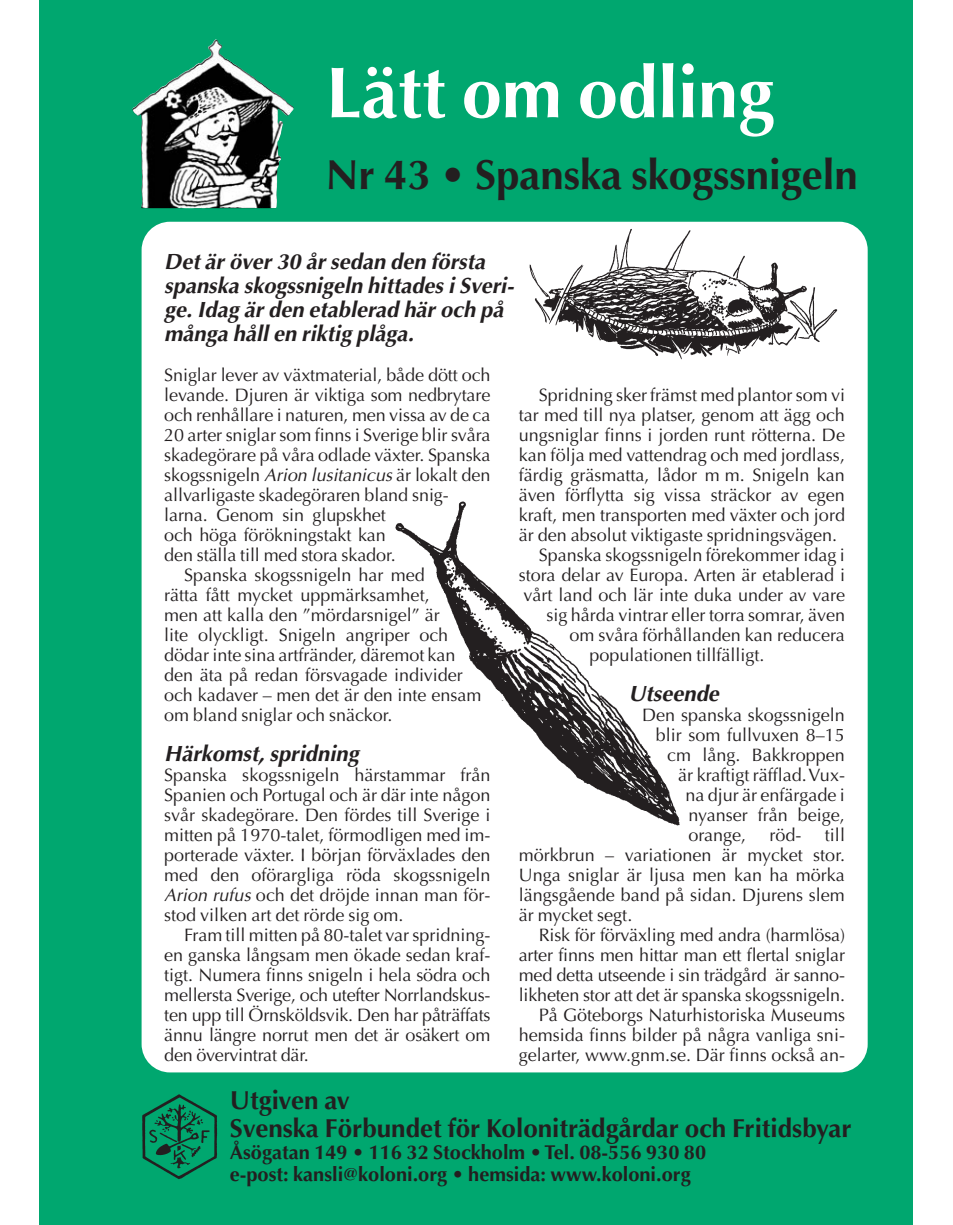
<style>
.page{position:relative;width:953px;height:1225px;background:#fff}
.page>*{position:absolute;margin:0;border:0;box-sizing:border-box;transform-origin:0 0}
.t1{font:700 72px "Optima";color:#fff}
.t2{font:700 42px "Optima";color:#231f20}
.t3{font:700 26px/28px "Optima";color:#231f20}
.t4{font:italic 700 22px/24px "Optima";color:#231f20}
.t5{font:700 20px/22px "Optima";color:#231f20}
.t6{font:18px/20px "Optima";color:#231f20;text-align:justify}
.s1{font-style:italic}
</style>
<div class="page">
<div style="left:39px;top:1px;width:874px;height:1223px;background:#00a76f"></div>
<div style="left:142px;top:222px;width:725px;height:850px;background:#fff;border-radius:28px"></div>
<img style="left:142px;top:1094px;width:76px;height:85px">
<img style="left:132px;top:40px;width:162px;height:168px">
<img style="left:529px;top:228px;width:309px;height:132px">
<img style="left:395px;top:501px;width:285px;height:325px">
<h1 class="t1" style="left:326px;top:63px;width:450px">Lätt om odling</h1>
<h2 class="t2" style="left:326px;top:157px;width:533px">Nr 43 • Spanska skogssnigeln</h2>
<p class="t4" style="left:164px;top:251px;width:355px">Detär över 30 år sedan den första spanska skogssnigeln hittades iSveri&shy;ge.Idag är den etablerad här och på många hållen riktig plåga.</p>
<p class="t6" style="left:164px;top:367px;width:327px">Sniglar lever av växtmaterial, både dött och</p>
<p class="t6" style="left:164px;top:387px;width:327px">levande. Djuren är viktiga som nedbrytare</p>
<p class="t6" style="left:164px;top:407px;width:327px">och renhållare i naturen, men vissa av de ca</p>
<p class="t6" style="left:164px;top:427px;width:327px">20 arter sniglar som finns i Sverige blir svåra</p>
<p class="t6" style="left:164px;top:447px;width:328px">skadegörare på våra odlade växter. Spanska</p>
<p class="t6" style="left:164px;top:467px;width:327px">skogssnigeln <span class="s1">Arion lusitanicus</span>är lokalt den</p>
<p class="t6" style="left:164px;top:487px;width:286px">allvarligaste skadegöraren bland snig-</p>
<p class="t6" style="left:164px;top:507px;width:223px">larna. Genom sin glupskhet</p>
<p class="t6" style="left:164px;top:527px;width:223px">och höga förökningstakt kan</p>
<p class="t6" style="left:164px;top:547px;width:233px">den ställa till med stora skador.</p>
<p class="t6" style="left:184px;top:567px;width:242px">Spanska skogssnigeln har med</p>
<p class="t6" style="left:164px;top:587px;width:267px">rätta fått mycket uppmärksamhet,</p>
<p class="t6" style="left:164px;top:607px;width:277px">men att kalla den ”mördarsnigel” är</p>
<p class="t6" style="left:164px;top:627px;width:285px">lite olyckligt. Snigeln angriper och</p>
<p class="t6" style="left:164px;top:647px;width:293px">dödar inte sina artfränder, däremot kan</p>
<p class="t6" style="left:164px;top:667px;width:300px">den äta på redan försvagade individer</p>
<p class="t6" style="left:164px;top:687px;width:318px">och kadaver – men det är den inte ensam</p>
<p class="t6" style="left:164px;top:707px;width:230px">om bland sniglar och snäckor.</p>
<p class="t4" style="left:164px;top:744px;width:200px">Härkomst,spridning</p>
<p class="t6" style="left:164px;top:767px;width:328px">Spanska skogssnigeln härstammar från Spanien och Portugal och är där inte någon svår skadegörare. Den fördes till Sverige i mitten på 1970-talet, förmodligen med im&shy;porterade växter. I början förväxlades den med den oförargliga röda skogssnigeln <span class="s1">Arion rufus</span>och det dröjde innan man för&shy;stod vilken art det rörde sig om.</p>
<p class="t6" style="left:164px;top:927px;width:328px;text-indent:20px">Fram till mitten på 80-talet var spridning&shy;en ganska långsam men ökade sedan kraf&shy;tigt. Numera finns snigeln i hela södra och mellersta Sverige, och utefter Norrlandskus&shy;ten upp till Örnsköldsvik. Den har påträffats ännu längre norrut men det är osäkert om den övervintrat där.</p>
<p class="t6" style="left:539px;top:387px;width:308px">Spridning sker främst med plantor som vi</p>
<p class="t6" style="left:519px;top:407px;width:327px">tar med till nya platser, genom att ägg och</p>
<p class="t6" style="left:519px;top:427px;width:327px">ungsniglar finns i jorden runt rötterna. De</p>
<p class="t6" style="left:519px;top:447px;width:327px">kan följa med vattendrag och med jordlass,</p>
<p class="t6" style="left:519px;top:467px;width:327px">färdig gräsmatta, lådor m m. Snigeln kan</p>
<p class="t6" style="left:519px;top:487px;width:327px">även förflytta sig vissa sträckor av egen</p>
<p class="t6" style="left:519px;top:507px;width:328px">kraft, men transporten med växter och jord</p>
<p class="t6" style="left:519px;top:527px;width:320px">är den absolut viktigaste spridningsvägen.</p>
<p class="t6" style="left:539px;top:547px;width:307px">Spanska skogssnigeln förekommer idag i</p>
<p class="t6" style="left:519px;top:567px;width:327px">stora delar av Europa. Arten är etablerad i</p>
<p class="t6" style="left:523px;top:587px;width:323px">vårt land och lär inte duka under av vare</p>
<p class="t6" style="left:546px;top:607px;width:300px">sig hårda vintrar eller torra somrar, även</p>
<p class="t6" style="left:569px;top:627px;width:277px">om svåra förhållanden kan reducera</p>
<p class="t6" style="left:589px;top:647px;width:177px">populationen tillfälligt.</p>
<p class="t4" style="left:628px;top:684px;width:96px">Utseende</p>
<p class="t6" style="left:642px;top:707px;width:204px">Den spanska skogssnigeln</p>
<p class="t6" style="left:656px;top:727px;width:190px">blir som fullvuxen 8–15</p>
<p class="t6" style="left:667px;top:747px;width:179px">cm lång. Bakkroppen</p>
<p class="t6" style="left:678px;top:767px;width:168px">är kraftigt räfflad. Vux-</p>
<p class="t6" style="left:685px;top:787px;width:161px">na djur är enfärgade i</p>
<p class="t6" style="left:688px;top:807px;width:158px">nyanser från beige,</p>
<p class="t6" style="left:688px;top:827px;width:59px">orange,</p>
<p class="t6" style="left:769px;top:827px;width:33px">röd-</p>
<p class="t6" style="left:519px;top:827px;width:327px;text-indent:306px">till mörkbrun – variationen är mycket stor.<br>Unga sniglar är ljusa men kan ha mörka längsgående band på sidan. Djurens slem är mycket segt.</p>
<p class="t6" style="left:519px;top:927px;width:328px;text-align:right">Risk för förväxling med andra (harmlösa) arter finns men hittar man ett flertal sniglar med detta utseende i sin trädgård är sanno&shy;likheten stor att det är spanska skogssnigeln.<br>På Göteborgs Naturhistoriska Museums hemsida finns bilder på några vanliga sni&shy;gelarter, www.gnm.se. Där finns också an-</p>
<h3 class="t3" style="left:230px;top:1089px;width:623px">Utgiven av<br>Svenska Förbundet för Koloniträdgårdar och Fritidsbyar</h3>
<p class="t5" style="left:230px;top:1143px;width:478px">Åsögatan 149 • 116 32 Stockholm • Tel. 08-556 930 80 e-post: kansli@koloni.org • hemsida: www.koloni.org</p>
</div>
